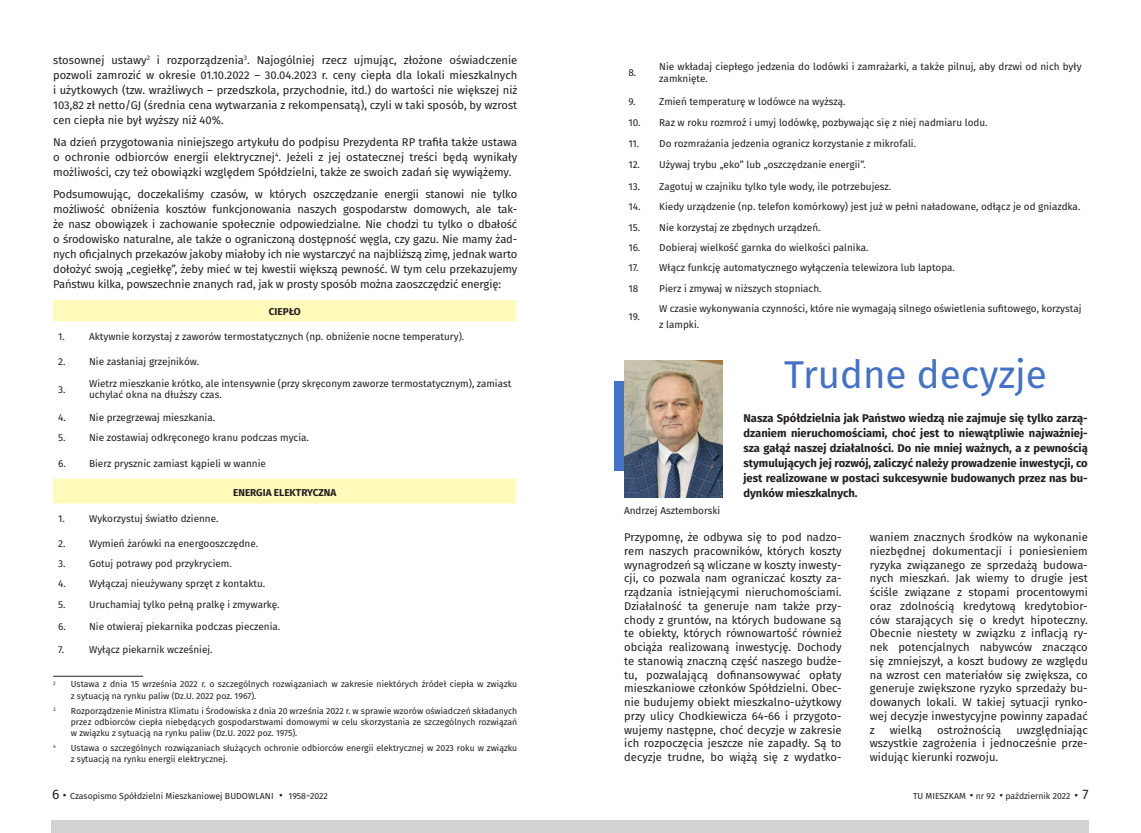
<style>
.page{position:relative;width:1141px;height:833px;background:#fff}
.page>*{position:absolute;margin:0;border:0;box-sizing:border-box;transform-origin:0 0}
.t1{font:38.75px "Fira Sans";color:#4472c4}
.t2{font:11.25px/13.8px "Fira Sans";color:#231f20;text-align:justify}
.t3{font:700 11.25px/15px "Fira Sans";color:#231f20;text-align:justify}
.t4{font:10px/11.2px "Fira Sans";color:#231f20}
.t5{font:700 10px "Fira Sans";color:#231f20}
.przypis{font:8.75px/11.2px "Fira Sans";color:#231f20}
.przypis-2{font:5.12px "Fira Sans";color:#231f20}
.s1{font-size:13.75px}
.s2{font-weight:800;font-size:12.5px}
</style>
<div class="page">
<div style="left:614px;top:381px;width:94px;height:90px;background:#4472c4"></div>
<img style="left:624px;top:360px;width:99px;height:138px">
<svg style="left:53px;top:300px;width:463px;height:203px"></svg>
<hr style="left:53px;top:676px;width:90px;height:1px;background:#231f20">
<div style="left:52px;top:820px;width:1037px;height:13px;background:#d1d2d4"></div>
<p class="t2" style="left:53px;top:52px;width:466px;line-height:15px">stosownej ustawy<sup>2</sup> i rozporządzenia<sup>3</sup>. Najogólniej rzecz ujmując, złożone oświadczenie pozwoli zamrozić w okresie 01.10.2022 – 30.04.2023 r. ceny ciepła dla lokali mieszkalnych i użytkowych (tzw. wrażliwych – przedszkola, przychodnie, itd.) do wartości nie większej niż 103,82 zł netto/GJ (średnia cena wytwarzania z rekompensatą), czyli w taki sposób, by wzrost cen ciepła nie był wyższy niż 40%.</p>
<p class="t2" style="left:53px;top:134px;width:466px;line-height:15px">Na dzień przygotowania niniejszego artykułu do podpisu Prezydenta RP trafiła także ustawa o ochronie odbiorców energii elektrycznej<sup>4</sup>. Jeżeli z jej ostatecznej treści będą wynikały możliwości, czy też obowiązki względem Spółdzielni, także ze swoich zadań się wywiążemy.</p>
<p class="t2" style="left:53px;top:186px;width:466px;line-height:15px">Podsumowując, doczekaliśmy czasów, w których oszczędzanie energii stanowi nie tylko możliwość obniżenia kosztów funkcjonowania naszych gospodarstw domowych, ale tak&shy;że nasz obowiązek i zachowanie społecznie odpowiedzialne. Nie chodzi tu tylko o dbałość o środowisko naturalne, ale także o ograniczoną dostępność węgla, czy gazu. Nie mamy żad&shy;nych oficjalnych przekazów jakoby miałoby ich nie wystarczyć na najbliższą zimę, jednak warto dołożyć swoją „cegiełkę”, żeby mieć w tej kwestii większą pewność. W tym celu przekazujemy Państwu kilka, powszechnie znanych rad, jak w prosty sposób można zaoszczędzić energię:</p>
<p class="t5" style="left:269px;top:303px;width:33px">CIEPŁO</p>
<p class="t4" style="left:58px;top:331px;width:8px">1.</p>
<p class="t4" style="left:89px;top:331px;width:377px">Aktywnie korzystaj z zaworów termostatycznych (np. obniżenie nocne temperatury).</p>
<p class="t4" style="left:58px;top:355px;width:9px">2.</p>
<p class="t4" style="left:89px;top:355px;width:112px">Nie zasłaniaj grzejników.</p>
<p class="t4" style="left:58px;top:383px;width:9px">3.</p>
<p class="t4" style="left:89px;top:378px;width:424px">Wietrz mieszkanie krótko, ale intensywnie (przy skręconym zaworze termostatycznym), zamiast uchylać okna na dłuższy czas.</p>
<p class="t4" style="left:58px;top:411px;width:9px">4.</p>
<p class="t4" style="left:89px;top:411px;width:128px">Nie przegrzewaj mieszkania.</p>
<p class="t4" style="left:58px;top:432px;width:9px">5.</p>
<p class="t4" style="left:89px;top:432px;width:221px">Nie zostawiaj odkręconego kranu podczas mycia.</p>
<p class="t4" style="left:58px;top:458px;width:9px">6.</p>
<p class="t4" style="left:89px;top:458px;width:178px">Bierz prysznic zamiast kąpieli w wannie</p>
<p class="t5" style="left:233px;top:484px;width:105px">ENERGIA ELEKTRYCZNA</p>
<p class="t4" style="left:58px;top:513px;width:8px">1.</p>
<p class="t4" style="left:89px;top:513px;width:131px">Wykorzystuj światło dzienne.</p>
<p class="t4" style="left:58px;top:537px;width:9px">2.</p>
<p class="t4" style="left:89px;top:537px;width:171px">Wymień żarówki na energooszczędne.</p>
<p class="t4" style="left:58px;top:557px;width:9px">3.</p>
<p class="t4" style="left:89px;top:557px;width:144px">Gotuj potrawy pod przykryciem.</p>
<p class="t4" style="left:58px;top:578px;width:9px">4.</p>
<p class="t4" style="left:89px;top:578px;width:178px">Wyłączaj nieużywany sprzęt z kontaktu.</p>
<p class="t4" style="left:58px;top:598px;width:9px">5.</p>
<p class="t4" style="left:89px;top:598px;width:192px">Uruchamiaj tylko pełną pralkę i zmywarkę.</p>
<p class="t4" style="left:58px;top:621px;width:9px">6.</p>
<p class="t4" style="left:89px;top:621px;width:193px">Nie otwieraj piekarnika podczas pieczenia.</p>
<p class="t4" style="left:58px;top:643px;width:7px">7.</p>
<p class="t4" style="left:89px;top:643px;width:125px">Wyłącz piekarnik wcześniej.</p>
<p class="przypis-2" style="left:53px;top:679px;width:4px">2</p>
<p class="przypis" style="left:71px;top:678px;width:448px">Ustawa z dnia 15 września 2022 r. o szczególnych rozwiązaniach w zakresie niektórych źródeł ciepła w związku z sytuacją na rynku paliw (Dz.U. 2022 poz. 1967).</p>
<p class="przypis-2" style="left:53px;top:705px;width:4px">3</p>
<p class="przypis" style="left:71px;top:704px;width:448px;text-align:justify">Rozporządzenie Ministra Klimatu i Środowiska z dnia 20 września 2022 r. w sprawie wzorów oświadczeń składanych przez odbiorców ciepła niebędących gospodarstwami domowymi w celu skorzystania ze szczególnych rozwiązań w związku z sytuacją na rynku paliw (Dz.U. 2022 poz. 1975).</p>
<p class="przypis-2" style="left:53px;top:742px;width:4px">4</p>
<p class="przypis" style="left:71px;top:742px;width:448px">Ustawa o szczególnych rozwiązaniach służących ochronie odbiorców energii elektrycznej w 2023 roku w związku z sytuacją na rynku energii elektrycznej.</p>
<p class="t4" style="left:628px;top:67px;width:9px">8.</p>
<p class="t4" style="left:659px;top:61px;width:424px">Nie wkładaj ciepłego jedzenia do lodówki i zamrażarki, a także pilnuj, aby drzwi od nich były zamknięte.</p>
<p class="t4" style="left:628px;top:95px;width:9px">9.</p>
<p class="t4" style="left:659px;top:95px;width:188px">Zmień temperaturę w lodówce na wyższą.</p>
<p class="t4" style="left:628px;top:116px;width:14px">10.</p>
<p class="t4" style="left:659px;top:116px;width:330px">Raz w roku rozmroź i umyj lodówkę, pozbywając się z niej nadmiaru lodu.</p>
<p class="t4" style="left:628px;top:138px;width:12px">11.</p>
<p class="t4" style="left:659px;top:138px;width:258px">Do rozmrażania jedzenia ogranicz korzystanie z mikrofali.</p>
<p class="t4" style="left:628px;top:159px;width:13px">12.</p>
<p class="t4" style="left:659px;top:159px;width:208px">Używaj trybu „eko” lub „oszczędzanie energii”.</p>
<p class="t4" style="left:628px;top:180px;width:13px">13.</p>
<p class="t4" style="left:659px;top:180px;width:233px">Zagotuj w czajniku tylko tyle wody, ile potrzebujesz.</p>
<p class="t4" style="left:628px;top:201px;width:14px">14.</p>
<p class="t4" style="left:659px;top:201px;width:423px">Kiedy urządzenie (np. telefon komórkowy) jest już w pełni naładowane, odłącz je od gniazdka.</p>
<p class="t4" style="left:628px;top:221px;width:13px">15.</p>
<p class="t4" style="left:659px;top:221px;width:163px">Nie korzystaj ze zbędnych urządzeń.</p>
<p class="t4" style="left:628px;top:242px;width:14px">16.</p>
<p class="t4" style="left:659px;top:242px;width:211px">Dobieraj wielkość garnka do wielkości palnika.</p>
<p class="t4" style="left:628px;top:262px;width:12px">17.</p>
<p class="t4" style="left:659px;top:262px;width:297px">Włącz funkcję automatycznego wyłączenia telewizora lub laptopa.</p>
<p class="t4" style="left:628px;top:282px;width:11px">18</p>
<p class="t4" style="left:659px;top:282px;width:164px">Pierz i zmywaj w niższych stopniach.</p>
<p class="t4" style="left:628px;top:310px;width:13px">19.</p>
<p class="t4" style="left:659px;top:300px;width:424px;line-height:16.2px">W czasie wykonywania czynności, które nie wymagają silnego oświetlenia sufitowego, korzystaj z lampki.</p>
<p class="t1" style="left:784px;top:345px;width:264px">Trudne decyzje</p>
<p class="t3" style="left:743px;top:410px;width:346px">Nasza Spółdzielnia jak Państwo wiedzą nie zajmuje się tylko zarzą&shy;dzaniem nieruchomościami, choć jest to niewątpliwie najważniej&shy;sza gałąź naszej działalności. Do nie mniej ważnych, a z pewnością stymulujących jej rozwój, zaliczyć należy prowadzenie inwestycji, co jest realizowane w postaci sukcesywnie budowanych przez nas bu&shy;dynków mieszkalnych.</p>
<p class="t2" style="left:870px;top:530px;width:219px">waniem znacznych środków na wykonanie niezbędnej dokumentacji i poniesieniem ryzyka związanego ze sprzedażą budowa&shy;nych mieszkań. Jak wiemy to drugie jest ściśle związane z stopami procentowymi oraz zdolnością kredytową kredytobior&shy;ców starających się o kredyt hipoteczny.<br>Obecnie niestety w związku z inflacją ry&shy;nek potencjalnych nabywców znacząco się zmniejszył, a koszt budowy ze względu na wzrost cen materiałów się zwiększa, co generuje zwiększone ryzyko sprzedaży bu&shy;dowanych lokali. W takiej sytuacji rynko&shy;wej decyzje inwestycyjne powinny zapadać z</p>
<p class="t4" style="left:624px;top:505px;width:98px">Andrzej Asztemborski</p>
<p class="t2" style="left:624px;top:530px;width:219px">Przypomnę, że odbywa się to pod nadzo&shy;rem naszych pracowników, których koszty wynagrodzeń są wliczane w koszty inwesty&shy;cji, co pozwala nam ograniczać koszty za&shy;rządzania istniejącymi nieruchomościami.<br>Działalność ta generuje nam także przy&shy;chody z gruntów, na których budowane są te obiekty, których równowartość również obciąża realizowaną inwestycję. Dochody te stanowią znaczną część naszego budże&shy;tu, pozwalającą dofinansowywać opłaty mieszkaniowe członków Spółdzielni. Obec&shy;nie budujemy obiekt mieszkalno-użytkowy przy ulicy Chodkiewicza 64-66 i przygoto&shy;wujemy następne, choć decyzje w zakresie ich rozpoczęcia jeszcze nie zapadły. Są to decyzje trudne, bo wiążą się z wydatko-</p>
<p class="t2" style="left:890px;top:722px;width:34px">wielką</p>
<p class="t2" style="left:937px;top:722px;width:66px">ostrożnością</p>
<p class="t2" style="left:870px;top:722px;width:219px;text-indent:146px">uwzględniając wszystkie zagrożenia i jednocześnie prze&shy;widując kierunki rozwoju.</p>
<p class="przypis" style="left:52px;top:790px;width:277px"><span class="s1">6</span> <span class="s2">⋅</span> Czasopismo Spółdzielni Mieszkaniowej BUDOWLANI <span class="s2">⋅</span> 1958–2022</p>
<p class="przypis" style="left:913px;top:790px;width:177px">TU MIESZKAM <span class="s2">⋅</span> nr 92 <span class="s2">⋅</span> październik 2022 <span class="s2">⋅</span> <span class="s1">7</span></p>
</div>
